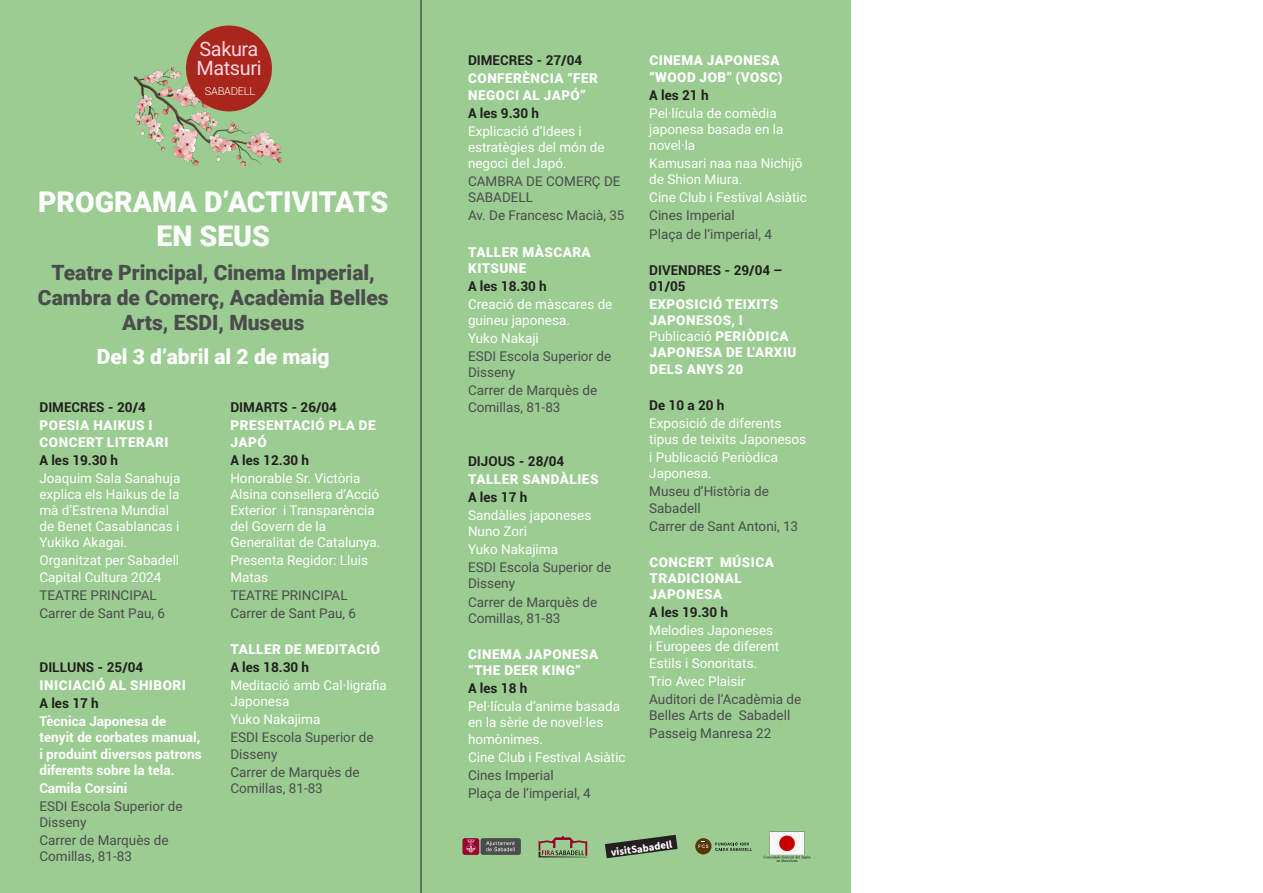
<style>
.page{position:relative;width:1263px;height:893px;background:#fff}
.page>*{position:absolute;margin:0;border:0;box-sizing:border-box;transform-origin:0 0}
.t1{font:900 28.5px/34.2px "Roboto";color:#fff;text-align:center}
.t2{font:900 21px/25.2px "Roboto";color:#4b4c4d;text-align:center}
.t3{font:900 21px "Roboto";color:#fff}
.t4{font:19.95px "Roboto";letter-spacing:-.02em;color:#fbd6e2}
.t5{font:13.5px/16.2px "Roboto";color:#fff}
.t6{font:13.5px/16.2px "Roboto";color:#4b4c4d}
.t7{font:900 13.5px/16.2px "Roboto";letter-spacing:.035em;color:#fff}
.t8{font:700 13.5px/16.2px "Roboto";color:#231f20}
.t9{font:700 13.5px/16.2px "Roboto";color:#fff}
.t10{font:300 10.95px "Roboto";letter-spacing:-.02em;color:#fff}
.t11{font:700 10.65px "Source Sans Pro";color:#fff}
.s1{font-weight:400}
</style>
<div class="page">
<div style="left:0;top:0;width:850px;height:893px;background:#9bcc91"></div>
<img style="left:134px;top:67px;width:147px;height:98px">
<div style="left:186px;top:26px;width:86px;height:85px;background:#a8261c;border-radius:50%"></div>
<div style="left:481px;top:838px;width:40px;height:17px;background:#4b4c4d;border-radius:2px"></div>
<div style="left:462px;top:838px;width:17px;height:17px;background:#98012d;border-radius:2px"></div>
<svg style="left:466px;top:839px;width:10px;height:14px"></svg>
<svg style="left:486px;top:841px;width:29px;height:10px"></svg>
<svg style="left:539px;top:835px;width:48px;height:22px"></svg>
<svg style="left:605px;top:835px;width:72px;height:23px"></svg>
<img style="left:764px;top:831px;width:46px;height:31px">
<div style="left:695px;top:838px;width:16px;height:16px;background:#593608;border-radius:50%"></div>
<svg style="left:698px;top:841px;width:10px;height:7px"></svg>
<svg style="left:715px;top:842px;width:37px;height:9px"></svg>
<hr style="left:421px;top:0;width:1px;height:893px;background:#231f20">
<p class="t4" style="left:200px;top:35px;width:60px">Sakura</p>
<p class="t4" style="left:196px;top:54px;width:67px">Matsuri</p>
<p class="t10" style="left:205px;top:84px;width:52px">SABADELL</p>
<p class="t1" style="left:38px;top:184px;width:352px">PROGRAMA D’ACTIVITATS<br>EN SEUS</p>
<p class="t2" style="left:52px;top:259px;width:325px">Teatre Principal, Cinema Imperial,</p>
<p class="t2" style="left:38px;top:284px;width:352px">Cambra de Comerç, Acadèmia Belles<br>Arts, ESDI, Museus</p>
<p class="t3" style="left:97px;top:342px;width:234px">Del 3 d’abril al 2 de maig</p>
<p class="t8" style="left:39px;top:399px;width:108px">DIMECRES - 20/4</p>
<p class="t7" style="left:40px;top:417px;width:130px">POESIA HAIKUS I<br>CONCERT LITERARI</p>
<p class="t8" style="left:39px;top:451px;width:80px">A les 19.30 h</p>
<p class="t5" style="left:39px;top:469px;width:142px">Joaquim Sala Sanahuja explica els Haikus de la mà d’Estrena Mundial de Benet Casablancas i<br>Yukiko Akagai.</p>
<p class="t5" style="left:39px;top:552px;width:141px">Organitzat per Sabadell<br>Capital Cultura 2024</p>
<p class="t6" style="left:39px;top:586px;width:119px">TEATRE PRINCIPAL</p>
<p class="t6" style="left:39px;top:604px;width:127px">Carrer de Sant Pau, 6</p>
<p class="t8" style="left:39px;top:658px;width:105px">DILLUNS - 25/04</p>
<p class="t7" style="left:40px;top:677px;width:148px">INICIACIÓ AL SHIBORI</p>
<p class="t8" style="left:39px;top:695px;width:61px">A les 17 h</p>
<p class="t9" style="left:39px;top:713px;width:164px">Tècnica Japonesa de tenyit de corbates manual, i produint diversos patrons diferents sobre la tela.</p>
<p class="t9" style="left:39px;top:779px;width:90px">Camila Corsini</p>
<p class="t6" style="left:39px;top:797px;width:145px">ESDI Escola Superior de<br>Disseny</p>
<p class="t6" style="left:39px;top:832px;width:131px">Carrer de Marquès de<br>Comillas, 81-83</p>
<p class="t8" style="left:230px;top:399px;width:108px">DIMARTS - 26/04</p>
<p class="t7" style="left:231px;top:417px;width:147px">PRESENTACIÓ PLA DE<br>JAPÓ</p>
<p class="t8" style="left:230px;top:451px;width:80px">A les 12.30 h</p>
<p class="t5" style="left:230px;top:469px;width:151px">Honorable Sr. Victòria<br>Alsina consellera d’Acció<br>Exterior i Transparència del Govern de la<br>Generalitat de Catalunya.</p>
<p class="t5" style="left:230px;top:552px;width:139px">Presenta Regidor: Lluis<br>Matas</p>
<p class="t6" style="left:230px;top:586px;width:119px">TEATRE PRINCIPAL</p>
<p class="t6" style="left:230px;top:604px;width:127px">Carrer de Sant Pau, 6</p>
<p class="t7" style="left:231px;top:640px;width:151px">TALLER DE MEDITACIÓ</p>
<p class="t8" style="left:230px;top:658px;width:80px">A les 18.30 h</p>
<p class="t5" style="left:230px;top:677px;width:158px">Meditació amb Cal·ligrafia<br>Japonesa</p>
<p class="t5" style="left:230px;top:711px;width:92px">Yuko Nakajima</p>
<p class="t6" style="left:230px;top:729px;width:145px">ESDI Escola Superior de<br>Disseny</p>
<p class="t6" style="left:230px;top:763px;width:131px">Carrer de Marquès de<br>Comillas, 81-83</p>
<p class="t8" style="left:468px;top:52px;width:116px">DIMECRES - 27/04</p>
<p class="t7" style="left:468px;top:70px;width:131px">CONFERÈNCIA “FER<br>NEGOCI AL JAPÓ”</p>
<p class="t8" style="left:468px;top:104px;width:73px">A les 9.30 h</p>
<p class="t5" style="left:468px;top:122px;width:138px">Explicació d’Idees i estratègies del món de negoci del Japó.</p>
<p class="t6" style="left:468px;top:173px;width:154px">CAMBRA DE COMERÇ DE<br>SABADELL</p>
<p class="t6" style="left:468px;top:207px;width:158px">Av. De Francesc Macià, 35</p>
<p class="t7" style="left:468px;top:243px;width:124px">TALLER MÀSCARA<br>KITSUNE</p>
<p class="t8" style="left:468px;top:277px;width:80px">A les 18.30 h</p>
<p class="t5" style="left:468px;top:295px;width:146px">Creació de màscares de guineu japonesa.</p>
<p class="t5" style="left:468px;top:330px;width:72px">Yuko Nakaji</p>
<p class="t6" style="left:468px;top:348px;width:145px">ESDI Escola Superior de<br>Disseny</p>
<p class="t6" style="left:468px;top:382px;width:131px">Carrer de Marquès de<br>Comillas, 81-83</p>
<p class="t8" style="left:468px;top:452px;width:98px">DIJOUS - 28/04</p>
<p class="t7" style="left:468px;top:470px;width:132px">TALLER SANDÀLIES</p>
<p class="t8" style="left:468px;top:488px;width:61px">A les 17 h</p>
<p class="t5" style="left:468px;top:506px;width:125px">Sandàlies japoneses<br>Nuno Zori</p>
<p class="t5" style="left:468px;top:541px;width:92px">Yuko Nakajima</p>
<p class="t6" style="left:468px;top:559px;width:145px">ESDI Escola Superior de<br>Disseny</p>
<p class="t6" style="left:468px;top:593px;width:131px">Carrer de Marquès de<br>Comillas, 81-83</p>
<p class="t7" style="left:468px;top:645px;width:132px">CINEMA JAPONESA “THE DEER KING”</p>
<p class="t8" style="left:468px;top:680px;width:61px">A les 18 h</p>
<p class="t5" style="left:468px;top:698px;width:154px">Pel·lícula d’anime basada en la sèrie de novel·les homònimes.</p>
<p class="t5" style="left:468px;top:748px;width:159px">Cine Club i Festival Asiàtic</p>
<p class="t6" style="left:468px;top:766px;width:87px">Cines Imperial</p>
<p class="t6" style="left:468px;top:784px;width:124px">Plaça de l’imperial, 4</p>
<p class="t7" style="left:649px;top:52px;width:135px">CINEMA JAPONESA “WOOD JOB” (VOSC)</p>
<p class="t8" style="left:649px;top:86px;width:61px">A les 21 h</p>
<p class="t5" style="left:649px;top:104px;width:136px">Pel·lícula de comèdia japonesa basada en la novel·la</p>
<p class="t5" style="left:649px;top:155px;width:155px">Kamusari naa naa Nichijō de Shion Miura.</p>
<p class="t5" style="left:649px;top:189px;width:159px">Cine Club i Festival Asiàtic</p>
<p class="t6" style="left:649px;top:207px;width:87px">Cines Imperial</p>
<p class="t6" style="left:649px;top:225px;width:124px">Plaça de l’imperial, 4</p>
<p class="t8" style="left:649px;top:261px;width:135px">DIVENDRES - 29/04 –<br>01/05</p>
<p class="t7" style="left:649px;top:295px;width:149px">EXPOSICIÓ TEIXITS<br>JAPONESOS, I<br><span class="s1">Publicació</span> PERIÒDICA<br>JAPONESA DE L’ARXIU<br>DELS ANYS 20</p>
<p class="t8" style="left:649px;top:396px;width:77px">De 10 a 20 h</p>
<p class="t5" style="left:649px;top:414px;width:158px">Exposició de diferents tipus de teixits Japonesos</p>
<p class="t5" style="left:649px;top:449px;width:130px">i Publicació Periòdica<br>Japonesa.</p>
<p class="t6" style="left:649px;top:483px;width:121px">Museu d’Història de<br>Sabadell</p>
<p class="t6" style="left:649px;top:517px;width:150px">Carrer de Sant Antoni, 13</p>
<p class="t7" style="left:649px;top:553px;width:126px">CONCERT MÚSICA<br>TRADICIONAL<br>JAPONESA</p>
<p class="t8" style="left:649px;top:604px;width:80px">A les 19.30 h</p>
<p class="t5" style="left:649px;top:622px;width:132px">Melodies Japoneses i Europees de diferent<br>Estils i Sonoritats.</p>
<p class="t5" style="left:649px;top:672px;width:98px">Trio Avec Plaisir</p>
<p class="t6" style="left:649px;top:690px;width:154px">Auditori de l’Acadèmia de<br>Belles Arts de Sabadell</p>
<p class="t6" style="left:649px;top:724px;width:124px">Passeig Manresa 22</p>
<p class="t11" style="left:610px;top:845px;width:63px;rotate:-7deg">visitSabadell</p>
</div>
